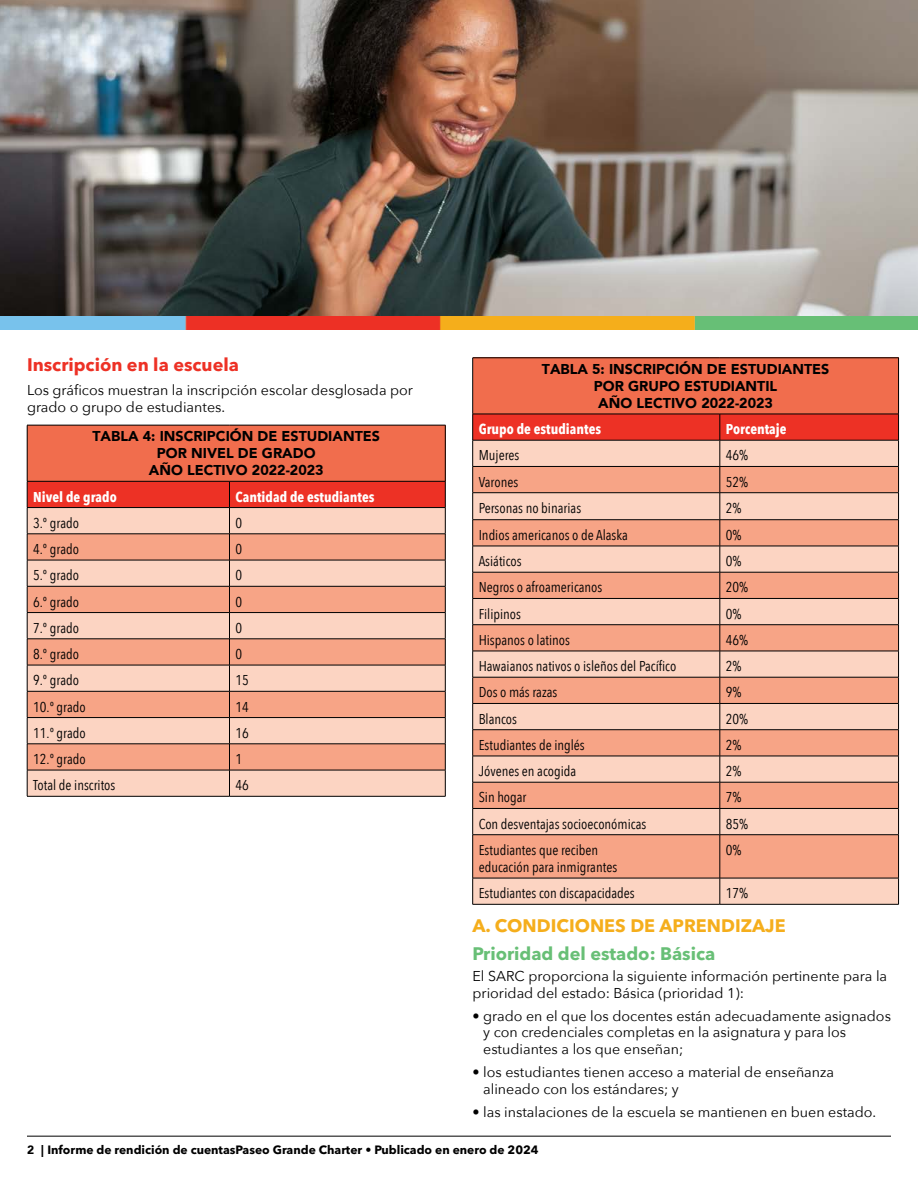
<style>
.page{position:relative;width:918px;height:1188px;background:#fff}
.page>*{position:absolute;margin:0;border:0;box-sizing:border-box;transform-origin:0 0}
.t1{font:700 18px "Avenir Next LT Pro";color:#f5ae1c}
.t2{font:700 18px "Avenir Next LT Pro";color:#68bf76}
.t3{font:700 18px "Avenir Next LT Pro";color:#ed3125}
.t4{font:14.25px/17.1px "Avenir Next Condensed";color:#000}
.t5{font:14.25px/16.5px "Avenir Next";color:#000}
.t6{font:900 14.25px/17.1px "Avenir";color:#000;text-align:center}
.t7{font:italic 700 14.25px "Avenir Next Condensed";color:#fff}
.t8{font:700 12px "Avenir Next LT Pro";color:#000}
.s1{font-family:"Avenir";font-weight:900}
</style>
<div class="page">
<hr style="left:27px;top:1136px;width:864px;height:1px;background:#000">
<img style="left:0;top:0;width:918px;height:317px">
<div style="left:27px;top:425px;width:418px;height:56px;background:#f16d4d"></div>
<hr style="left:27px;top:425px;width:203px;height:1px;background:#000">
<hr style="left:27px;top:425px;width:1px;height:56px;background:#000">
<hr style="left:230px;top:425px;width:216px;height:1px;background:#000">
<hr style="left:445px;top:425px;width:1px;height:56px;background:#000">
<svg style="left:27px;top:481px;width:419px;height:315px;background:#edaa95"></svg>
<hr style="left:27px;top:796px;width:203px;height:1px;background:#000">
<hr style="left:230px;top:796px;width:216px;height:1px;background:#000">
<div style="left:473px;top:358px;width:426px;height:56px;background:#f16d4d"></div>
<div style="left:473px;top:879px;width:425px;height:25px;background:#fcd4c2"></div>
<div style="left:473px;top:835px;width:425px;height:43px;background:#f7a486"></div>
<hr style="left:472px;top:358px;width:248px;height:1px;background:#000">
<hr style="left:472px;top:358px;width:1px;height:56px;background:#000">
<hr style="left:720px;top:358px;width:179px;height:1px;background:#000">
<hr style="left:898px;top:358px;width:1px;height:56px;background:#000">
<svg style="left:472px;top:414px;width:427px;height:420px;background:#edac97"></svg>
<hr style="left:472px;top:834px;width:248px;height:1px;background:#000">
<hr style="left:472px;top:835px;width:1px;height:43px;background:#000">
<hr style="left:720px;top:834px;width:179px;height:1px;background:#000">
<hr style="left:720px;top:835px;width:1px;height:43px;background:#000">
<hr style="left:898px;top:835px;width:1px;height:43px;background:#000">
<hr style="left:472px;top:878px;width:248px;height:1px;background:#000">
<svg style="left:472px;top:878px;width:1px;height:26px"></svg>
<hr style="left:720px;top:878px;width:179px;height:1px;background:#000">
<svg style="left:720px;top:878px;width:1px;height:26px"></svg>
<svg style="left:898px;top:878px;width:1px;height:26px"></svg>
<hr style="left:472px;top:904px;width:248px;height:1px;background:#000">
<hr style="left:720px;top:904px;width:179px;height:1px;background:#000">
<img style="left:0;top:317px;width:918px;height:13px">
<p class="t3" style="left:27px;top:354px;width:213px">Inscripción en la escuela</p>
<p class="t5" style="left:27px;top:381px;width:388px;line-height:17.1px">Los gráficos muestran la inscripción escolar desglosada por grado o grupo de estudiantes.</p>
<p class="t6" style="left:92px;top:428px;width:289px">TABLA 4: INSCRIPCIÓN DE ESTUDIANTES<br>POR NIVEL DE GRADO<br>AÑO LECTIVO 2022-2023</p>
<p class="t7" style="left:33px;top:488px;width:85px">Nivel de grado</p>
<p class="t7" style="left:236px;top:488px;width:141px">Cantidad de estudiantes</p>
<p class="t4" style="left:33px;top:514px;width:47px">3.º grado</p>
<p class="t4" style="left:236px;top:514px;width:8px">0</p>
<p class="t4" style="left:33px;top:540px;width:47px">4.º grado</p>
<p class="t4" style="left:236px;top:540px;width:8px">0</p>
<p class="t4" style="left:33px;top:567px;width:47px">5.º grado</p>
<p class="t4" style="left:236px;top:567px;width:8px">0</p>
<p class="t4" style="left:33px;top:593px;width:47px">6.º grado</p>
<p class="t4" style="left:236px;top:593px;width:8px">0</p>
<p class="t4" style="left:33px;top:619px;width:47px">7.º grado</p>
<p class="t4" style="left:236px;top:619px;width:8px">0</p>
<p class="t4" style="left:33px;top:645px;width:47px">8.º grado</p>
<p class="t4" style="left:236px;top:645px;width:8px">0</p>
<p class="t4" style="left:33px;top:672px;width:47px">9.º grado</p>
<p class="t4" style="left:236px;top:672px;width:15px">15</p>
<p class="t4" style="left:33px;top:698px;width:54px">10.º grado</p>
<p class="t4" style="left:236px;top:698px;width:15px">14</p>
<p class="t4" style="left:33px;top:724px;width:54px">11.º grado</p>
<p class="t4" style="left:236px;top:724px;width:15px">16</p>
<p class="t4" style="left:33px;top:750px;width:54px">12.º grado</p>
<p class="t4" style="left:236px;top:750px;width:8px">1</p>
<p class="t4" style="left:33px;top:777px;width:84px">Total de inscritos</p>
<p class="t4" style="left:236px;top:777px;width:15px">46</p>
<p class="t6" style="left:542px;top:360px;width:289px">TABLA 5: INSCRIPCIÓN DE ESTUDIANTES<br>POR GRUPO ESTUDIANTIL<br>AÑO LECTIVO 2022-2023</p>
<p class="t7" style="left:479px;top:420px;width:124px">Grupo de estudiantes</p>
<p class="t7" style="left:726px;top:420px;width:62px">Porcentaje</p>
<p class="t4" style="left:479px;top:447px;width:42px">Mujeres</p>
<p class="t4" style="left:726px;top:447px;width:24px">46%</p>
<p class="t4" style="left:479px;top:473px;width:41px">Varones</p>
<p class="t4" style="left:726px;top:473px;width:24px">52%</p>
<p class="t4" style="left:479px;top:499px;width:104px">Personas no binarias</p>
<p class="t4" style="left:726px;top:499px;width:17px">2%</p>
<p class="t4" style="left:479px;top:526px;width:151px">Indios americanos o de Alaska</p>
<p class="t4" style="left:726px;top:526px;width:17px">0%</p>
<p class="t4" style="left:479px;top:553px;width:44px">Asiáticos</p>
<p class="t4" style="left:726px;top:553px;width:17px">0%</p>
<p class="t4" style="left:479px;top:579px;width:125px">Negros o afroamericanos</p>
<p class="t4" style="left:726px;top:579px;width:24px">20%</p>
<p class="t4" style="left:479px;top:605px;width:44px">Filipinos</p>
<p class="t4" style="left:726px;top:605px;width:17px">0%</p>
<p class="t4" style="left:479px;top:631px;width:93px">Hispanos o latinos</p>
<p class="t4" style="left:726px;top:631px;width:24px">46%</p>
<p class="t4" style="left:479px;top:658px;width:199px">Hawaianos nativos o isleños del Pacífico</p>
<p class="t4" style="left:726px;top:658px;width:17px">2%</p>
<p class="t4" style="left:479px;top:684px;width:80px">Dos o más razas</p>
<p class="t4" style="left:726px;top:684px;width:17px">9%</p>
<p class="t4" style="left:479px;top:710px;width:40px">Blancos</p>
<p class="t4" style="left:726px;top:710px;width:24px">20%</p>
<p class="t4" style="left:479px;top:736px;width:108px">Estudiantes de inglés</p>
<p class="t4" style="left:726px;top:736px;width:17px">2%</p>
<p class="t4" style="left:479px;top:763px;width:99px">Jóvenes en acogida</p>
<p class="t4" style="left:726px;top:763px;width:17px">2%</p>
<p class="t4" style="left:479px;top:789px;width:49px">Sin hogar</p>
<p class="t4" style="left:726px;top:789px;width:17px">7%</p>
<p class="t4" style="left:479px;top:815px;width:169px">Con desventajas socioeconómicas</p>
<p class="t4" style="left:726px;top:815px;width:24px">85%</p>
<p class="t4" style="left:479px;top:841px;width:140px">Estudiantes que reciben educación para inmigrantes</p>
<p class="t4" style="left:726px;top:841px;width:17px">0%</p>
<p class="t4" style="left:479px;top:885px;width:158px">Estudiantes con discapacidades</p>
<p class="t4" style="left:726px;top:885px;width:24px">17%</p>
<p class="t1" style="left:472px;top:914px;width:315px">A. CONDICIONES DE APRENDIZAJE</p>
<p class="t2" style="left:472px;top:943px;width:244px">Prioridad del estado: Básica</p>
<p class="t5" style="left:472px;top:967px;width:416px">El SARC proporciona la siguiente información pertinente para la prioridad del estado: Básica (prioridad 1):</p>
<p class="t5" style="left:483px;top:1007px;width:409px;text-indent:-11px">• grado en el que los docentes están adecuadamente asignados y con credenciales completas en la asignatura y para los estudiantes a los que enseñan;</p>
<p class="t5" style="left:483px;top:1063px;width:352px;text-indent:-11px">• los estudiantes tienen acceso a material de enseñanza alineado con los estándares; y</p>
<p class="t5" style="left:472px;top:1103px;width:405px">• las instalaciones de la escuela se mantienen en buen estado.</p>
<p class="t8" style="left:27px;top:1142px;width:513px"><span class="s1">2 |</span> Informe de rendición de cuentasPaseo Grande Charter • Publicado en enero de 2024</p>
</div>
